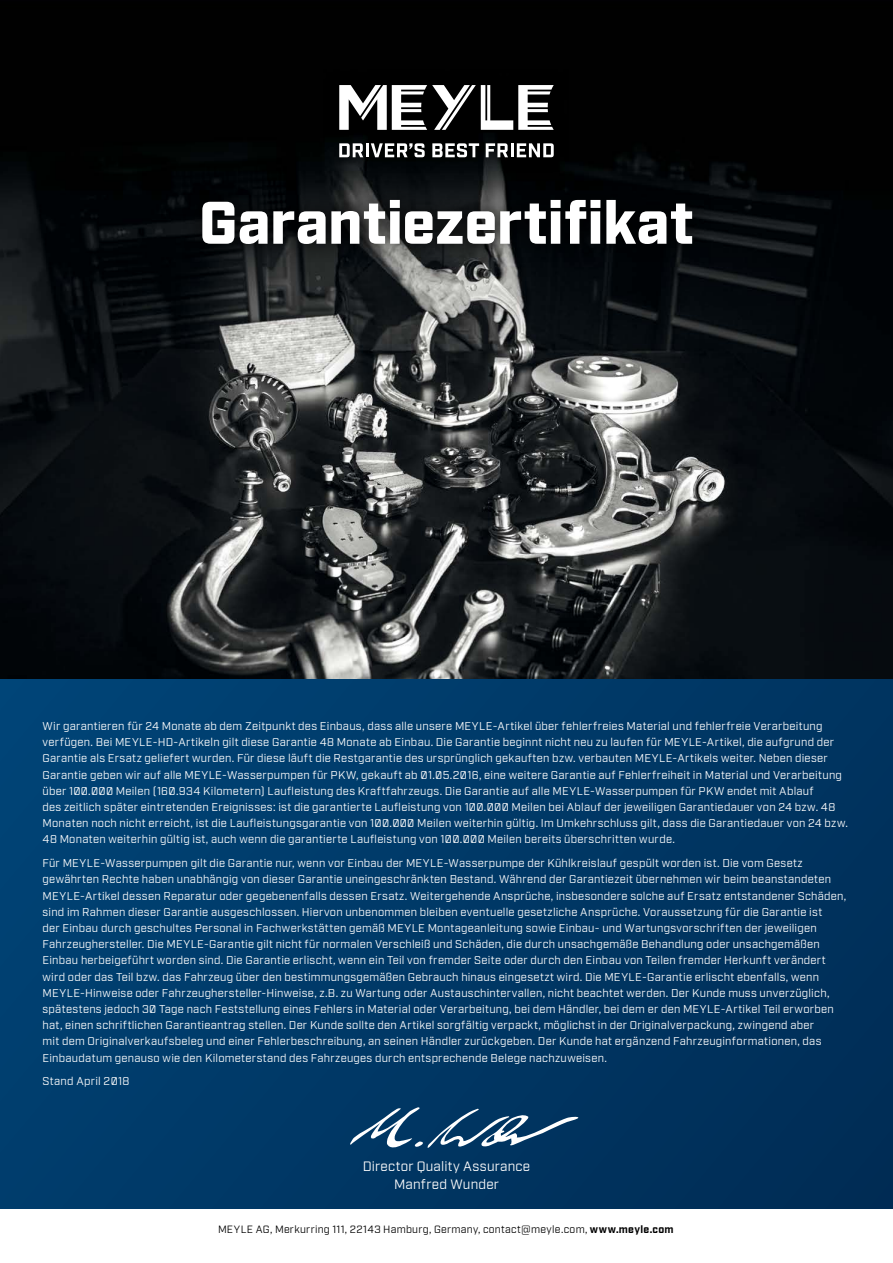
<style>
.page{position:relative;width:893px;height:1263px;background:#fff}
.page>*{position:absolute;margin:0;border:0;box-sizing:border-box;transform-origin:0 0}
.t1{font:900 60px "Industry Meyle";color:#fff}
.t2{font:13.5px/18px "Industry Meyle";letter-spacing:.015em;color:#fff;text-align:center}
.t3{font:11.25px/16.2px "Industry Meyle";letter-spacing:.02em;color:#fff}
.t4{font:10.5px "Industry Meyle";letter-spacing:.03em;color:#000}
.s1{font-weight:700}
</style>
<div class="page">
<img style="left:0;top:0;width:893px;height:679px">
<div style="left:0;top:679px;width:893px;height:541px;background:linear-gradient(to right,#014273,#01315b)"></div>
<svg style="left:183px;top:180px;width:528px;height:83px;fill:#06090c"></svg>
<svg style="left:350px;top:1107px;width:228px;height:43px"></svg>
<div style="left:324px;top:69px;width:245px;height:104px;background:#000"></div>
<svg style="left:339px;top:85px;width:215px;height:45px"></svg>
<svg style="left:339px;top:143px;width:24px;height:14px"></svg>
<hr style="left:366px;top:143px;width:3px;height:14px;background:#fff">
<svg style="left:371px;top:143px;width:54px;height:14px"></svg>
<svg style="left:432px;top:143px;width:47px;height:14px"></svg>
<svg style="left:486px;top:143px;width:68px;height:14px"></svg>
<div style="left:0;top:1210px;width:893px;height:53px;background:#fff"></div>
<h1 class="t1" style="left:199px;top:187px;width:497px">Garantiezertifikat</h1>
<p class="t3" style="left:43px;top:718px;width:807px">Wir garantieren für 24 Monate ab dem Zeitpunkt des Einbaus, dass alle unsere MEYLE-Artikel über fehlerfreies Material und fehlerfreie Verarbeitung verfügen. Bei MEYLE-HD-Artikeln gilt diese Garantie 48 Monate ab Einbau. Die Garantie beginnt nicht neu zu laufen für MEYLE-Artikel, die aufgrund der Garantie als Ersatz geliefert wurden. Für diese läuft die Restgarantie des ursprünglich gekauften bzw. verbauten MEYLE-Artikels weiter. Neben dieser Garantie geben wir auf alle MEYLE-Wasserpumpen für PKW, gekauft ab 01.05.2016, eine weitere Garantie auf Fehlerfreiheit in Material und Verarbeitung über 100.000 Meilen (160.934 Kilometern) Laufleistung des Kraftfahrzeugs. Die Garantie auf alle MEYLE-Wasserpumpen für PKW endet mit Ablauf<br>des zeitlich später eintretenden Ereignisses: ist die garantierte Laufleistung von 100.000 Meilen bei Ablauf der jeweiligen Garantiedauer von 24 bzw. 48<br>Monaten noch nicht erreicht, ist die Laufleistungsgarantie von 100.000 Meilen weiterhin gültig. Im Umkehrschluss gilt, dass die Garantiedauer von 24 bzw.<br>48 Monaten weiterhin gültig ist, auch wenn die garantierte Laufleistung von 100.000 Meilen bereits überschritten wurde.</p>
<p class="t3" style="left:43px;top:855px;width:805px">Für MEYLE-Wasserpumpen gilt die Garantie nur, wenn vor Einbau der MEYLE-Wasserpumpe der Kühlkreislauf gespült worden ist. Die vom Gesetz gewährten Rechte haben unabhängig von dieser Garantie uneingeschränkten Bestand. Während der Garantiezeit übernehmen wir beim beanstandeten MEYLE-Artikel dessen Reparatur oder gegebenenfalls dessen Ersatz. Weitergehende Ansprüche, insbesondere solche auf Ersatz entstandener Schäden, sind im Rahmen dieser Garantie ausgeschlossen. Hiervon unbenommen bleiben eventuelle gesetzliche Ansprüche. Voraussetzung für die Garantie ist<br>der Einbau durch geschultes Personal in Fachwerkstätten gemäß MEYLE Montageanleitung sowie Einbau- und Wartungsvorschriften der jeweiligen Fahrzeughersteller. Die MEYLE-Garantie gilt nicht für normalen Verschleiß und Schäden, die durch unsachgemäße Behandlung oder unsachgemäßen Einbau herbeigeführt worden sind. Die Garantie erlischt, wenn ein Teil von fremder Seite oder durch den Einbau von Teilen fremder Herkunft verändert wird oder das Teil bzw. das Fahrzeug über den bestimmungsgemäßen Gebrauch hinaus eingesetzt wird. Die MEYLE-Garantie erlischt ebenfalls, wenn MEYLE-Hinweise oder Fahrzeughersteller-Hinweise, z.B. zu Wartung oder Austauschintervallen, nicht beachtet werden. Der Kunde muss unverzüglich, spätestens jedoch 30 Tage nach Feststellung eines Fehlers in Material oder Verarbeitung, bei dem Händler, bei dem er den MEYLE-Artikel Teil erworben hat, einen schriftlichen Garantieantrag stellen. Der Kunde sollte den Artikel sorgfältig verpackt, möglichst in der Originalverpackung, zwingend aber<br>mit dem Originalverkaufsbeleg und einer Fehlerbeschreibung, an seinen Händler zurückgeben. Der Kunde hat ergänzend Fahrzeuginformationen, das Einbaudatum genauso wie den Kilometerstand des Fahrzeuges durch entsprechende Belege nachzuweisen.</p>
<p class="t3" style="left:43px;top:1073px;width:89px">Stand April 2018</p>
<p class="t2" style="left:363px;top:1157px;width:169px">Director Quality Assurance<br>Manfred Wunder</p>
<p class="t4" style="left:218px;top:1223px;width:457px">MEYLE AG, Merkurring 111, 22143 Hamburg, Germany, contact@meyle.com, <span class="s1">www.meyle.com</span></p>
</div>
